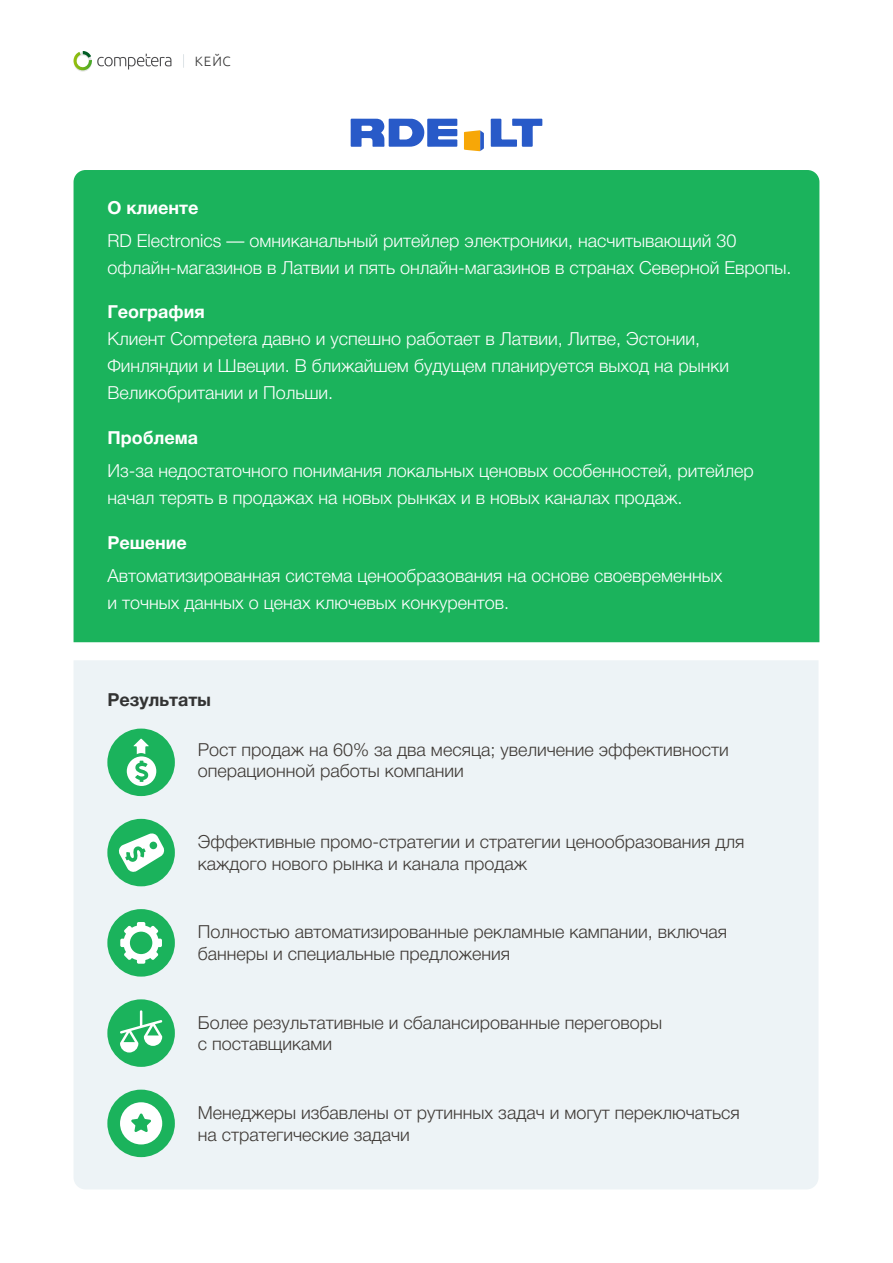
<style>
.page{position:relative;width:893px;height:1263px;background:#fff}
.page>*{position:absolute;margin:0;border:0;box-sizing:border-box;transform-origin:0 0}
.t1{font:300 18px/27px "Helvetica Neue Cyr";color:#fff}
.t2{font:300 18px/21.6px "Helvetica Neue Cyr";color:#3e3935}
.t3{font:700 18px "Helvetica Neue Cyr";color:#fff}
.t4{font:700 18px "Helvetica Neue Cyr";color:#333}
.t5{font:300 13.5px "Ubuntu";color:#333}
</style>
<div class="page">
<div style="left:74px;top:660px;width:744px;height:529px;background:#edf3f6"></div>
<div style="left:74px;top:170px;width:745px;height:472px;background:#1bb35c"></div>
<div style="left:107px;top:819px;width:68px;height:67px;background:#1bb35c;border-radius:50%"></div>
<svg style="left:118px;top:833px;width:47px;height:39px"></svg>
<div style="left:107px;top:728px;width:68px;height:68px;background:#1bb35c;border-radius:50%"></div>
<svg style="left:127px;top:739px;width:29px;height:47px"></svg>
<div style="left:107px;top:1089px;width:68px;height:68px;background:#1bb35c;border-radius:50%"></div>
<svg style="left:120px;top:1102px;width:42px;height:42px"></svg>
<div style="left:107px;top:999px;width:68px;height:68px;background:#1bb35c;border-radius:50%"></div>
<svg style="left:120px;top:1010px;width:42px;height:42px"></svg>
<div style="left:107px;top:909px;width:68px;height:67px;background:#1bb35c;border-radius:50%"></div>
<svg style="left:120px;top:922px;width:42px;height:42px"></svg>
<svg style="left:183px;top:55px;width:1px;height:12px"></svg>
<svg style="left:73px;top:51px;width:98px;height:21px"></svg>
<svg style="left:351px;top:119px;width:191px;height:32px"></svg>
<p class="t5" style="left:195px;top:53px;width:37px">КЕЙС</p>
<p class="t3" style="left:107px;top:197px;width:93px">О клиенте</p>
<p class="t1" style="left:107px;top:227px;width:686px">RD Electronics — омниканальный ритейлер электроники, насчитывающий 30 офлайн-магазинов в Латвии и пять онлайн-магазинов в странах Северной Европы.</p>
<p class="t3" style="left:107px;top:302px;width:99px">География</p>
<p class="t1" style="left:107px;top:325px;width:623px">Клиент Competera давно и успешно работает в Латвии, Литве, Эстонии,<br>Финляндии и Швеции. В ближайшем будущем планируется выход на рынки<br>Великобритании и Польши.</p>
<p class="t3" style="left:107px;top:428px;width:92px">Проблема</p>
<p class="t1" style="left:107px;top:457px;width:648px">Из-за недостаточного понимания локальных ценовых особенностей, ритейлер начал терять в продажах на новых рынках и в новых каналах продаж.</p>
<p class="t3" style="left:107px;top:533px;width:81px">Решение</p>
<p class="t1" style="left:107px;top:562px;width:617px">Автоматизированная система ценообразования на основе своевременных и точных данных о ценах ключевых конкурентов.</p>
<p class="t4" style="left:107px;top:689px;width:105px">Результаты</p>
<p class="t2" style="left:198px;top:738px;width:533px">Рост продаж на 60% за два месяца; увеличение эффективности операционной работы компании</p>
<p class="t2" style="left:198px;top:831px;width:548px">Эффективные промо-стратегии и стратегии ценообразования для каждого нового рынка и канала продаж</p>
<p class="t2" style="left:198px;top:921px;width:531px">Полностью автоматизированные рекламные кампании, включая баннеры и специальные предложения</p>
<p class="t2" style="left:198px;top:1012px;width:466px">Более результативные и сбалансированные переговоры с поставщиками</p>
<p class="t2" style="left:198px;top:1102px;width:544px">Менеджеры избавлены от рутинных задач и могут переключаться на стратегические задачи</p>
</div>
